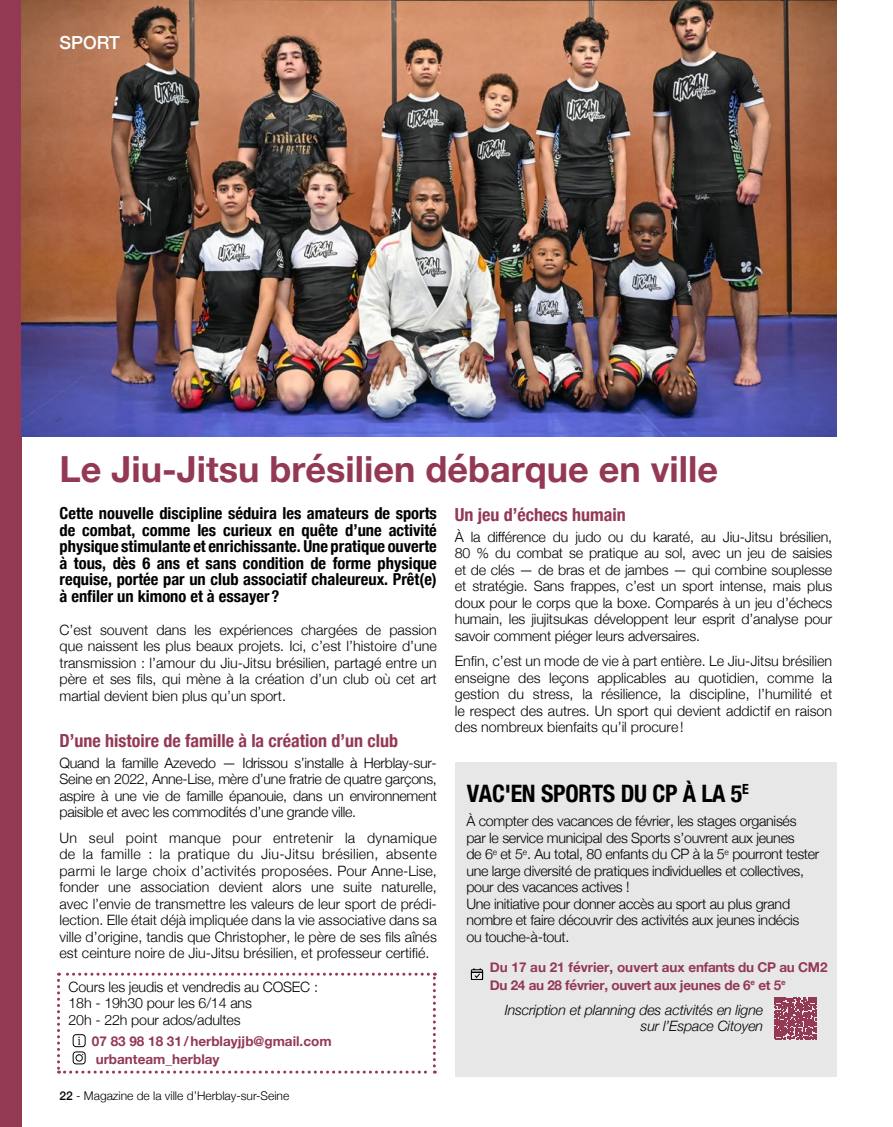
<style>
.page{position:relative;width:893px;height:1127px;background:#fff}
.page>*{position:absolute;margin:0;border:0;box-sizing:border-box;transform-origin:0 0}
.t1{font:700 36px "Helvetica Neue";color:#933954}
.TITRE_ENCART{font:700 condensed 24px "Helvetica Neue";letter-spacing:-.01em;color:#000}
.INTERTITRE{font:700 condensed 18px "Helvetica Neue";color:#933954}
.t2{font:500 18px "Helvetica Neue";color:#fff}
.t3{font:700 condensed 16.5px/16.5px "Helvetica Neue";color:#000;text-align:justify}
.INTERTITRE-2{font:300 14.25px/16.5px "Helvetica Neue";letter-spacing:-.02em;color:#000;text-align:justify}
.t4{font:italic 300 14.25px/16.5px "Helvetica Neue";letter-spacing:-.01em;color:#000;text-align:right}
.t5{font:700 13.5px "Helvetica Neue";color:#933954}
.t6{font:700 13.5px "Helvetica Neue";letter-spacing:-.02em;color:#933954}
.t7{font:300 12px "Helvetica Neue";color:#000}
.s1{font-weight:500}
</style>
<div class="page">
<div style="left:0;top:0;width:21px;height:1127px;background:#933954"></div>
<img style="left:21px;top:0;width:815px;height:436px">
<div style="left:455px;top:762px;width:381px;height:315px;background:#e8e7e7"></div>
<svg style="left:471px;top:968px;width:12px;height:12px"></svg>
<svg style="left:57px;top:973px;width:379px;height:100px"></svg>
<svg style="left:775px;top:997px;width:41px;height:42px"></svg>
<p class="t2" style="left:60px;top:28px;width:62px">SPORT</p>
<p class="t1" style="left:60px;top:441px;width:660px">Le Jiu-Jitsu brésilien débarque en ville</p>
<p class="t3" style="left:60px;top:504px;width:379px">Cette nouvelle discipline séduira les amateurs de sports de combat, comme les curieux en quête d’une activité physique stimulante et enrichissante. Une pratique ouverte à tous, dès 6 ans et sans condition de forme physique requise, portée par un club associatif chaleureux. Prêt(e) à enfiler un kimono et à essayer ?</p>
<p class="INTERTITRE-2" style="left:60px;top:620px;width:379px">C’est souvent dans les expériences chargées de passion que naissent les plus beaux projets. Ici, c’est l’histoire d’une transmission : l’amour du Jiu-Jitsu brésilien, partagé entre un père et ses fils, qui mène à la création d’un club où cet art martial devient bien plus qu’un sport.</p>
<p class="INTERTITRE" style="left:60px;top:726px;width:340px">D’une histoire de famille à la création d’un club</p>
<p class="INTERTITRE-2" style="left:60px;top:753px;width:379px">Quand la famille Azevedo — Idrissou s’installe à Herblay-sur-Seine en 2022, Anne-Lise, mère d’une fratrie de quatre garçons, aspire à une vie de famille épanouie, dans un environnement paisible et avec les commodités d’une grande ville.</p>
<p class="INTERTITRE-2" style="left:60px;top:828px;width:379px">Un seul point manque pour entretenir la dynamique de la famille : la pratique du Jiu-Jitsu brésilien, absente parmi le large choix d’activités proposées. Pour Anne-Lise, fonder une association devient alors une suite naturelle, avec l’envie de transmettre les valeurs de leur sport de prédi&shy;lection. Elle était déjà impliquée dans la vie associative dans sa ville d’origine, tandis que Christopher, le père de ses fils aînés est ceinture noire de Jiu-Jitsu brésilien, et professeur certifié.</p>
<p class="INTERTITRE-2" style="left:69px;top:977px;width:251px">Cours les jeudis et vendredis au COSEC :</p>
<p class="INTERTITRE-2" style="left:69px;top:994px;width:185px">18h - 19h30 pour les 6/14 ans</p>
<p class="INTERTITRE-2" style="left:69px;top:1010px;width:174px">20h - 22h pour ados/adultes</p>
<p class="t5" style="left:92px;top:1030px;width:241px">07 83 98 18 31/herblayjjb@gmail.com</p>
<p class="t5" style="left:96px;top:1048px;width:125px">urbanteam_herblay</p>
<p class="t7" style="left:60px;top:1086px;width:231px"><span class="s1">22</span> - Magazine de la ville d’Herblay-sur-Seine</p>
<p class="INTERTITRE" style="left:455px;top:499px;width:172px">Un jeu d’échecs humain</p>
<p class="INTERTITRE-2" style="left:455px;top:527px;width:379px">À la différence du judo ou du karaté, au Jiu-Jitsu brésilien, 80 % du combat se pratique au sol, avec un jeu de saisies et de clés — de bras et de jambes — qui combine souplesse et stratégie. Sans frappes, c’est un sport intense, mais plus doux pour le corps que la boxe. Comparés à un jeu d’échecs humain, les jiujitsukas développent leur esprit d’analyse pour savoir comment piéger leurs adversaires.</p>
<p class="INTERTITRE-2" style="left:455px;top:652px;width:379px">Enfin, c’est un mode de vie à part entière. Le Jiu-Jitsu brésilien enseigne des leçons applicables au quotidien, comme la gestion du stress, la résilience, la discipline, l’humilité et le respect des autres. Un sport qui devient addictif en raison des nombreux bienfaits qu’il procure!</p>
<p class="TITRE_ENCART" style="left:467px;top:773px;width:284px">VAC'EN SPORTS DU CP À LA 5<sup>E</sup></p>
<p class="INTERTITRE-2" style="left:466px;top:812px;width:355px;text-align:left">À compter des vacances de février, les stages organisés par le service municipal des Sports s’ouvrent aux jeunes<br>de 6<sup>e</sup> et 5<sup>e</sup>. Au total, 80 enfants du CP à la 5<sup>e</sup> pourront tester une large diversité de pratiques individuelles et collectives, pour des vacances actives !<br>Une initiative pour donner accès au sport au plus grand nombre et faire découvrir des activités aux jeunes indécis<br>ou touche-à-tout.</p>
<p class="t5" style="left:490px;top:956px;width:339px">Du 17 au 21 février, ouvert aux enfants du CP au CM2</p>
<p class="t6" style="left:490px;top:974px;width:297px">Du 24 au 28 février, ouvert aux jeunes de 6<sup>e</sup> et 5<sup>e</sup></p>
<p class="t4" style="left:505px;top:1000px;width:260px">Inscription et planning des activités en ligne sur l’Espace Citoyen</p>
</div>
